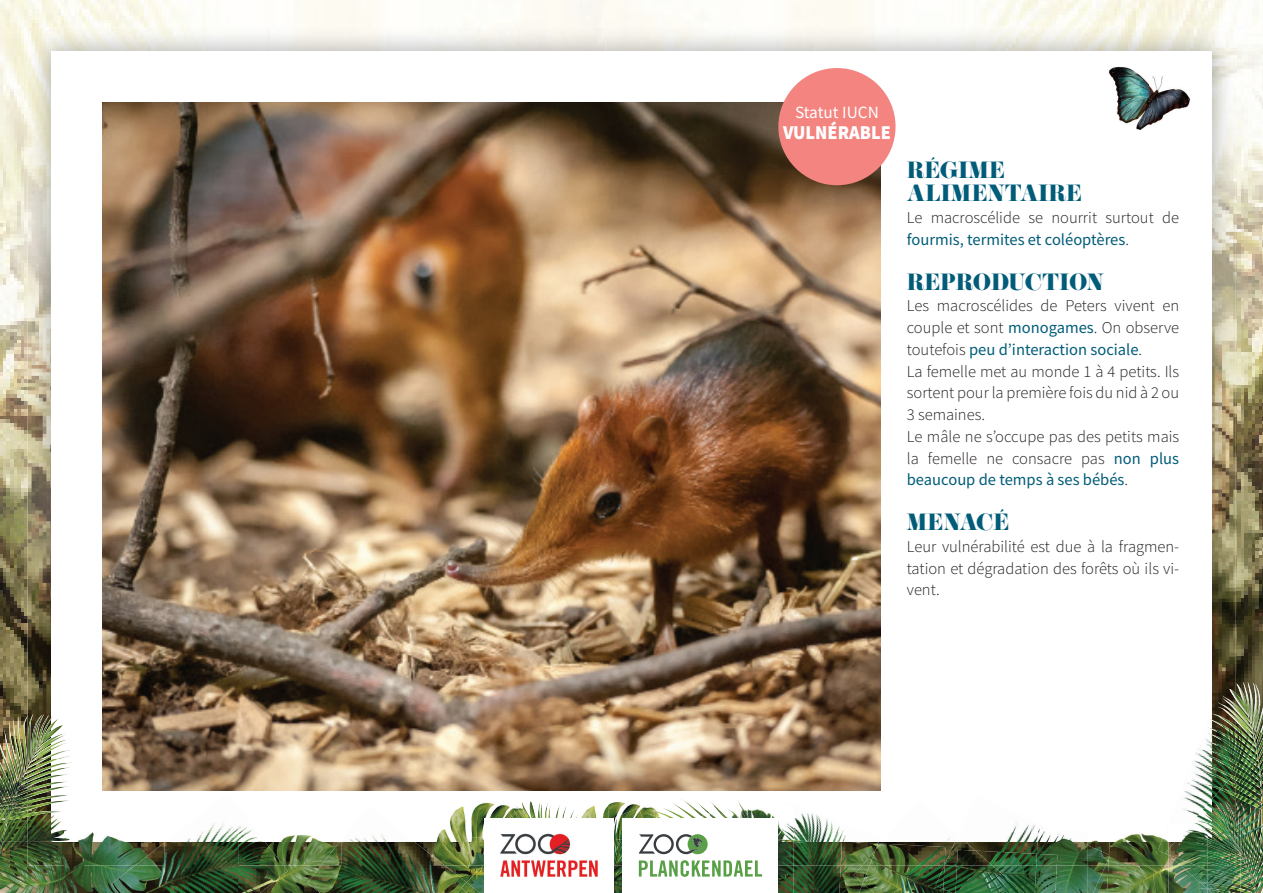
<style>
.page{position:relative;width:1263px;height:893px;background:#fff}
.page>*{position:absolute;margin:0;border:0;box-sizing:border-box;transform-origin:0 0}
.t1{font:20.55px/23px "Eloquent JF Regular Pro";color:#015c79}
.t2{font:900 19.65px "Source Sans Pro";color:#fff;scale:.93 1}
.t3{font:17.25px "Source Sans Pro";color:#fff}
.t4{font:300 16.5px/21.8px "Source Sans Pro";color:#231f20}
.s1{font-weight:400;color:#015c79}
</style>
<div class="page">
<img style="left:0;top:0;width:605px;height:759px">
<img style="left:605px;top:0;width:658px;height:723px">
<img style="left:27px;top:27px;width:1209px;height:51px">
<img style="left:27px;top:78px;width:24px;height:681px">
<img style="left:1212px;top:78px;width:24px;height:636px">
<div style="left:51px;top:51px;width:1161px;height:791px;background:#fff"></div>
<img style="left:102px;top:102px;width:778px;height:689px">
<img style="left:1108px;top:67px;width:82px;height:63px">
<img style="left:1222px;top:683px;width:35px;height:36px">
<img style="left:679px;top:797px;width:62px;height:9px">
<img style="left:608px;top:802px;width:32px;height:6px">
<img style="left:643px;top:801px;width:95px;height:17px">
<img style="left:342px;top:842px;width:126px;height:51px">
<img style="left:436px;top:802px;width:66px;height:40px">
<img style="left:502px;top:802px;width:58px;height:16px">
<img style="left:602px;top:806px;width:6px;height:12px">
<img style="left:562px;top:805px;width:35px;height:13px">
<img style="left:345px;top:834px;width:42px;height:8px">
<svg style="left:432px;top:855px;width:13px;height:10px"></svg>
<img style="left:608px;top:808px;width:40px;height:30px">
<img style="left:632px;top:817px;width:17px;height:1px">
<img style="left:468px;top:842px;width:15px;height:23px">
<img style="left:468px;top:838px;width:17px;height:4px">
<img style="left:28px;top:714px;width:42px;height:45px">
<img style="left:658px;top:814px;width:3px;height:4px">
<img style="left:661px;top:813px;width:49px;height:5px">
<img style="left:1259px;top:723px;width:4px;height:43px">
<img style="left:1212px;top:714px;width:24px;height:64px">
<img style="left:1183px;top:739px;width:29px;height:74px">
<img style="left:1207px;top:719px;width:52px;height:54px">
<img style="left:1108px;top:842px;width:60px;height:51px">
<img style="left:1116px;top:833px;width:42px;height:9px">
<img style="left:1168px;top:865px;width:29px;height:28px">
<img style="left:74px;top:865px;width:37px;height:28px">
<img style="left:74px;top:832px;width:90px;height:33px">
<img style="left:288px;top:865px;width:19px;height:28px">
<img style="left:284px;top:842px;width:37px;height:23px">
<img style="left:281px;top:835px;width:42px;height:7px">
<img style="left:307px;top:865px;width:35px;height:28px">
<img style="left:321px;top:842px;width:21px;height:23px">
<img style="left:164px;top:842px;width:74px;height:51px">
<img style="left:187px;top:823px;width:65px;height:19px">
<img style="left:111px;top:865px;width:53px;height:28px">
<img style="left:135px;top:843px;width:29px;height:22px">
<img style="left:238px;top:865px;width:50px;height:28px">
<img style="left:238px;top:842px;width:46px;height:23px">
<img style="left:238px;top:834px;width:25px;height:8px">
<img style="left:519px;top:807px;width:41px;height:11px">
<img style="left:524px;top:807px;width:25px;height:11px">
<img style="left:468px;top:865px;width:16px;height:28px">
<img style="left:483px;top:842px;width:1px;height:23px">
<svg style="left:461px;top:881px;width:19px;height:12px"></svg>
<img style="left:738px;top:806px;width:35px;height:12px">
<img style="left:710px;top:806px;width:28px;height:12px">
<img style="left:710px;top:808px;width:24px;height:1px">
<img style="left:710px;top:809px;width:24px;height:9px">
<img style="left:614px;top:838px;width:8px;height:4px">
<img style="left:614px;top:865px;width:8px;height:28px">
<img style="left:614px;top:842px;width:8px;height:23px">
<img style="left:1240px;top:881px;width:23px;height:12px">
<img style="left:1208px;top:877px;width:32px;height:16px">
<img style="left:1212px;top:778px;width:24px;height:45px">
<img style="left:1191px;top:799px;width:21px;height:24px">
<img style="left:1220px;top:780px;width:43px;height:21px">
<img style="left:1240px;top:881px;width:12px;height:5px">
<img style="left:1219px;top:801px;width:44px;height:80px">
<img style="left:1185px;top:823px;width:11px;height:10px">
<img style="left:1208px;top:869px;width:32px;height:8px">
<img style="left:1210px;top:871px;width:30px;height:11px">
<img style="left:1181px;top:865px;width:27px;height:18px">
<svg style="left:1197px;top:883px;width:15px;height:10px"></svg>
<svg style="left:1158px;top:837px;width:10px;height:28px"></svg>
<img style="left:1196px;top:823px;width:44px;height:46px">
<img style="left:1168px;top:842px;width:27px;height:23px">
<img style="left:1181px;top:833px;width:14px;height:9px">
<img style="left:1195px;top:833px;width:13px;height:37px">
<img style="left:975px;top:842px;width:62px;height:9px">
<img style="left:1006px;top:823px;width:37px;height:19px">
<img style="left:1024px;top:865px;width:31px;height:28px">
<img style="left:992px;top:851px;width:45px;height:14px">
<img style="left:1087px;top:840px;width:23px;height:15px">
<img style="left:1105px;top:865px;width:3px;height:28px">
<img style="left:1055px;top:865px;width:50px;height:28px">
<img style="left:1037px;top:842px;width:50px;height:23px">
<img style="left:1037px;top:829px;width:39px;height:13px">
<img style="left:1087px;top:845px;width:22px;height:20px">
<img style="left:1036px;top:854px;width:21px;height:11px">
<img style="left:881px;top:842px;width:63px;height:2px">
<img style="left:841px;top:865px;width:114px;height:28px">
<img style="left:944px;top:842px;width:31px;height:23px">
<img style="left:955px;top:865px;width:69px;height:28px">
<img style="left:957px;top:850px;width:35px;height:15px">
<img style="left:879px;top:844px;width:66px;height:21px">
<img style="left:935px;top:865px;width:9px;height:24px">
<img style="left:0;top:759px;width:27px;height:45px">
<img style="left:27px;top:792px;width:24px;height:10px">
<img style="left:51px;top:759px;width:22px;height:73px">
<img style="left:3px;top:759px;width:51px;height:33px">
<img style="left:0;top:841px;width:74px;height:52px">
<img style="left:27px;top:841px;width:38px;height:24px">
<img style="left:0;top:841px;width:3px;height:14px">
<svg style="left:51px;top:832px;width:33px;height:10px"></svg>
<img style="left:778px;top:865px;width:63px;height:28px">
<img style="left:778px;top:842px;width:101px;height:23px">
<img style="left:794px;top:813px;width:52px;height:29px">
<svg style="left:794px;top:840px;width:9px;height:2px"></svg>
<img style="left:773px;top:816px;width:21px;height:23px">
<img style="left:778px;top:839px;width:16px;height:3px">
<img style="left:841px;top:842px;width:37px;height:23px">
<img style="left:853px;top:865px;width:16px;height:18px">
<img style="left:862px;top:850px;width:13px;height:15px">
<div style="left:623px;top:818px;width:155px;height:75px;background:#fff"></div>
<svg style="left:638px;top:834px;width:124px;height:43px"></svg>
<img style="left:485px;top:818px;width:128px;height:59px">
<div style="left:778px;top:68px;width:117px;height:117px;background:#f38480;border-radius:50%"></div>
<p class="t3" style="left:795px;top:101px;width:85px">Statut IUCN</p>
<p class="t2" style="left:783px;top:119px;width:118px">VULNÉRABLE</p>
<p class="t1" style="left:907px;top:160px;width:177px">RÉGIME<br>ALIMENTAIRE</p>
<p class="t4" style="left:907px;top:207px;width:274px">Le macroscélide se nourrit surtout de <span class="s1">fourmis, termites et coléoptères</span>.</p>
<p class="t1" style="left:907px;top:271px;width:199px">REPRODUCTION</p>
<p class="t4" style="left:907px;top:295px;width:274px">Les macroscélides de Peters vivent en couple et sont <span class="s1">monogames</span>. On observe toutefois <span class="s1">peu d’interaction sociale</span>.<br>La femelle met au monde 1 à 4 petits. Ils sortent pour la première fois du nid à 2 ou 3 semaines.<br>Le mâle ne s’occupe pas des petits mais la femelle ne consacre pas <span class="s1">non plus beaucoup de temps à ses bébés</span>.</p>
<p class="t1" style="left:907px;top:511px;width:104px">MENACÉ</p>
<p class="t4" style="left:907px;top:535px;width:274px;text-align:justify">Leur vulnérabilité est due à la fragmen&shy;tation et dégradation des forêts où ils vi&shy;vent.</p>
</div>
